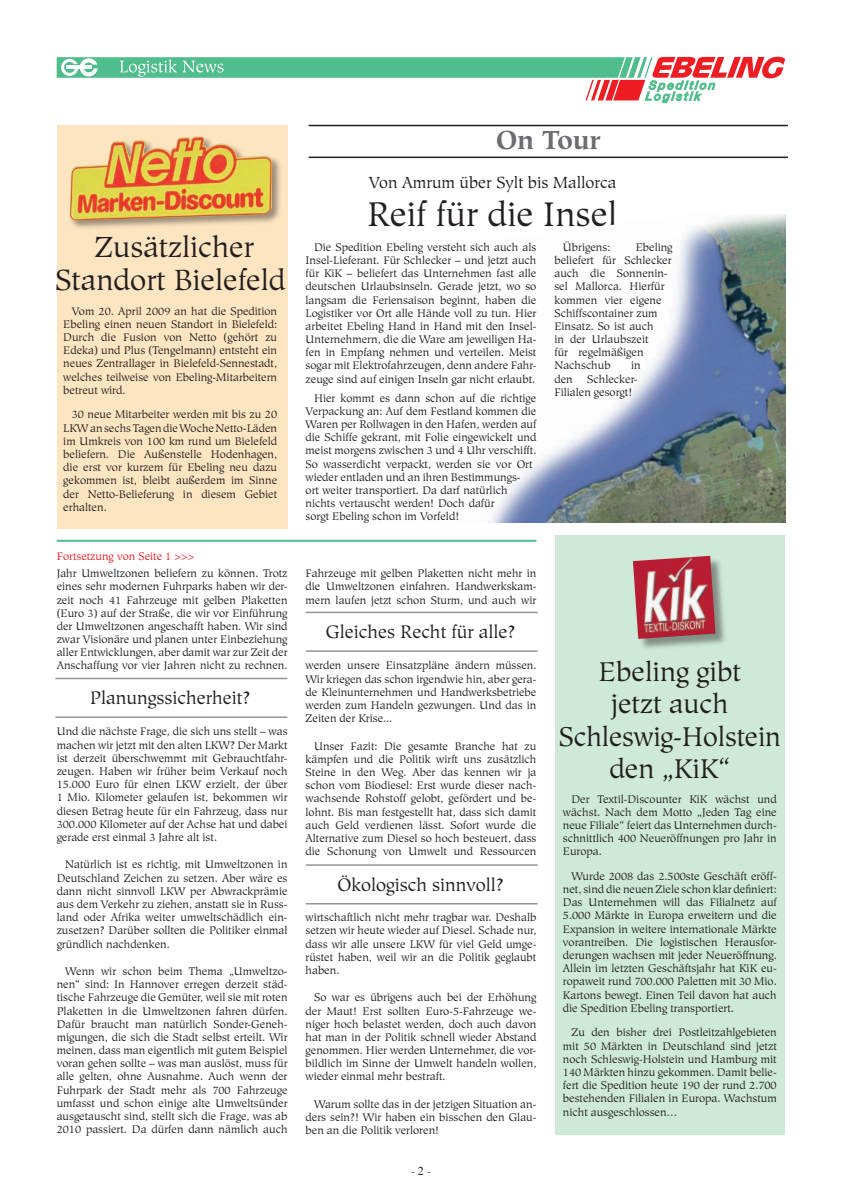
<style>
.page{position:relative;width:842px;height:1191px;background:#fff}
.page>*{position:absolute;margin:0;border:0;box-sizing:border-box;transform-origin:0 0}
.t1{font:34px "Hiroshige";color:#231f20}
.t2{font:29px/33px "Hiroshige";color:#231f20;text-align:center}
.t3{font:27px/32.4px "Hiroshige";color:#231f20;text-align:center}
.t4{font:700 26px "Hiroshige";color:#6c6d70}
.t5{font:18px "Hiroshige";color:#231f20}
.t6{font:16px "Hiroshige";color:#231f20}
.t7{font:12px "Times";color:#231f20}
.t8{font:11px/13.2px "Hiroshige";color:#231f20;text-align:justify}
.t9{font:11px "Hiroshige";color:#ee1d23}
</style>
<div class="page">
<div style="left:555px;top:535px;width:230px;height:599px;background:#cfe9d9"></div>
<svg style="left:57px;top:57px;width:728px;height:46px"></svg>
<hr style="left:56px;top:677px;width:231px;height:2px;background:#939598">
<hr style="left:56px;top:716px;width:231px;height:2px;background:#939598">
<hr style="left:306px;top:611px;width:231px;height:2px;background:#939598">
<hr style="left:306px;top:650px;width:231px;height:2px;background:#939598">
<hr style="left:57px;top:540px;width:479px;height:2px;background:#4fbd8c">
<hr style="left:306px;top:864px;width:231px;height:1px;background:#939598">
<hr style="left:306px;top:903px;width:231px;height:1px;background:#939598">
<div style="left:634px;top:557px;width:95px;height:95px;background:#231f20;opacity:.45"></div>
<img style="left:633px;top:556px;width:82px;height:83px">
<div style="left:57px;top:125px;width:231px;height:403px;background:#fee5c1"></div>
<div style="left:67px;top:134px;width:216px;height:97px;background:#231f20;opacity:.45"></div>
<img style="left:70px;top:136px;width:202px;height:85px">
<img style="left:489px;top:215px;width:296px;height:307px">
<hr style="left:309px;top:125px;width:478px;height:1px;background:#231f20">
<hr style="left:309px;top:157px;width:478px;height:1px;background:#231f20">
<h2 class="t2" style="left:55px;top:231px;width:232px">Zusätzlicher<br>Standort Bielefeld</h2>
<p class="t8" style="left:63px;top:304px;width:215px;text-indent:9px">Vom 20. April 2009 an hat die Spedition Ebeling einen neuen Standort in Bielefeld:<br>Durch die Fusion von Netto (gehört zu Edeka) und Plus (Tengelmann) entsteht ein neues Zentrallager in Bielefeld-Sennestadt, welches teilweise von Ebeling-Mitarbeitern betreut wird.</p>
<p class="t8" style="left:63px;top:408px;width:215px;text-indent:9px">30 neue Mitarbeiter werden mit bis zu 20<br>LKW an sechs Tagen die Woche Netto-Läden im Umkreis von 100 km rund um Bielefeld beliefern. Die Außenstelle Hodenhagen, die erst vor kurzem für Ebeling neu dazu gekommen ist, bleibt außerdem im Sinne der Netto-Belieferung in diesem Gebiet erhalten.</p>
<p class="t9" style="left:57px;top:549px;width:139px">Fortsetzung von Seite 1 &gt;&gt;&gt;</p>
<p class="t8" style="left:57px;top:567px;width:232px">Jahr Umweltzonen beliefern zu können. Trotz eines sehr modernen Fuhrparks haben wir der&shy;zeit noch 41 Fahrzeuge mit gelben Plaketten (Euro 3) auf der Straße, die wir vor Einführung der Umweltzonen angeschafft haben. Wir sind zwar Visionäre und planen unter Einbeziehung aller Entwicklungen, aber damit war zur Zeit der Anschaffung vor vier Jahren nicht zu rechnen.</p>
<h3 class="t5" style="left:90px;top:687px;width:162px">Planungssicherheit?</h3>
<p class="t8" style="left:57px;top:725px;width:232px">Und die nächste Frage, die sich uns stellt – was machen wir jetzt mit den alten LKW? Der Markt ist derzeit überschwemmt mit Gebrauchtfahr&shy;zeugen. Haben wir früher beim Verkauf noch 15.000 Euro für einen LKW erzielt, der über 1 Mio. Kilometer gelaufen ist, bekommen wir diesen Betrag heute für ein Fahrzeug, dass nur 300.000 Kilometer auf der Achse hat und dabei gerade erst einmal 3 Jahre alt ist.</p>
<p class="t8" style="left:57px;top:858px;width:232px;text-indent:9px">Natürlich ist es richtig, mit Umweltzonen in Deutschland Zeichen zu setzen. Aber wäre es dann nicht sinnvoll LKW per Abwrackprämie aus dem Verkehr zu ziehen, anstatt sie in Russ&shy;land oder Afrika weiter umweltschädlich ein&shy;zusetzen? Darüber sollten die Politiker einmal gründlich nachdenken.</p>
<p class="t8" style="left:57px;top:964px;width:232px;text-indent:9px">Wenn wir schon beim Thema „Umweltzo&shy;nen“ sind: In Hannover erregen derzeit städ&shy;tische Fahrzeuge die Gemüter, weil sie mit roten Plaketten in die Umweltzonen fahren dürfen.<br>Dafür braucht man natürlich Sonder-Geneh&shy;migungen, die sich die Stadt selbst erteilt. Wir meinen, dass man eigentlich mit gutem Beispiel voran gehen sollte – was man auslöst, muss für alle gelten, ohne Ausnahme. Auch wenn der Fuhrpark der Stadt mehr als 700 Fahrzeuge umfasst und schon einige alte Umweltsünder ausgetauscht sind, stellt sich die Frage, was ab 2010 passiert. Da dürfen dann nämlich auch</p>
<h3 class="t4" style="left:496px;top:124px;width:106px">On Tour</h3>
<h3 class="t6" style="left:369px;top:173px;width:249px">Von Amrum über Sylt bis Mallorca</h3>
<h1 class="t1" style="left:367px;top:194px;width:252px">Reif für die Insel</h1>
<p class="t8" style="left:306px;top:240px;width:232px;text-indent:9px">Die Spedition Ebeling versteht sich auch als Insel-Lieferant. Für Schlecker – und jetzt auch für KiK – beliefert das Unternehmen fast alle deutschen Urlaubsinseln. Gerade jetzt, wo so langsam die Feriensaison beginnt, haben die Logistiker vor Ort alle Hände voll zu tun. Hier arbeitet Ebeling Hand in Hand mit den Insel-Unternehmern, die die Ware am jeweiligen Ha&shy;fen in Empfang nehmen und verteilen. Meist sogar mit Elektrofahrzeugen, denn andere Fahr&shy;zeuge sind auf einigen Inseln gar nicht erlaubt.</p>
<p class="t8" style="left:306px;top:391px;width:232px;text-align:left;text-indent:9px">Hier kommt es dann schon auf die richtige Verpackung an: Auf dem Festland kommen die Waren per Rollwagen in den Hafen, werden auf die Schiffe gekrant, mit Folie eingewickelt und meist morgens zwischen 3 und 4 Uhr verschifft.<br>So wasserdicht verpackt, werden sie vor Ort wieder entladen und an ihren Bestimmungs&shy;ort weiter transportiert. Da darf natürlich nichts vertauscht werden! Doch dafür<br>sorgt Ebeling schon im Vorfeld!</p>
<p class="t8" style="left:563px;top:240px;width:49px">Übrigens:</p>
<p class="t8" style="left:554px;top:240px;width:120px;text-align:left;text-indent:81px">Ebeling beliefert für Schlecker auch die Sonnenin&shy;sel Mallorca. Hierfür kommen vier eigene<br>Schiffscontainer zum<br>Einsatz. So ist auch<br>in der Urlaubszeit<br>für regelmäßigen<br>Nachschub</p>
<p class="t8" style="left:631px;top:359px;width:11px">in</p>
<p class="t8" style="left:554px;top:372px;width:20px">den</p>
<p class="t8" style="left:554px;top:372px;width:85px;text-indent:33px">Schlecker-<br>Filialen gesorgt!</p>
<p class="t8" style="left:306px;top:567px;width:232px">Fahrzeuge mit gelben Plaketten nicht mehr in die Umweltzonen einfahren. Handwerkskam&shy;mern laufen jetzt schon Sturm, und auch wir</p>
<h3 class="t5" style="left:326px;top:621px;width:191px">Gleiches Recht für alle?</h3>
<p class="t8" style="left:306px;top:659px;width:232px">werden unsere Einsatzpläne ändern müssen.<br>Wir kriegen das schon irgendwie hin, aber gera&shy;de Kleinunternehmen und Handwerksbetriebe werden zum Handeln gezwungen. Und das in Zeiten der Krise...</p>
<p class="t8" style="left:306px;top:739px;width:232px;text-indent:9px">Unser Fazit: Die gesamte Branche hat zu kämpfen und die Politik wirft uns zusätzlich Steine in den Weg. Aber das kennen wir ja schon vom Biodiesel: Erst wurde dieser nach&shy;wachsende Rohstoff gelobt, gefördert und be&shy;lohnt. Bis man festgestellt hat, dass sich damit auch Geld verdienen lässt. Sofort wurde die Alternative zum Diesel so hoch besteuert, dass die Schonung von Umwelt und Ressourcen</p>
<h3 class="t5" style="left:337px;top:873px;width:168px">Ökologisch sinnvoll?</h3>
<p class="t8" style="left:306px;top:911px;width:232px">wirtschaftlich nicht mehr tragbar war. Deshalb setzen wir heute wieder auf Diesel. Schade nur, dass wir alle unsere LKW für viel Geld umge&shy;rüstet haben, weil wir an die Politik geglaubt haben.</p>
<p class="t8" style="left:306px;top:991px;width:232px;text-indent:9px">So war es übrigens auch bei der Erhöhung der Maut! Erst sollten Euro-5-Fahrzeuge we&shy;niger hoch belastet werden, doch auch davon hat man in der Politik schnell wieder Abstand genommen. Hier werden Unternehmer, die vor&shy;bildlich im Sinne der Umwelt handeln wollen, wieder einmal mehr bestraft.</p>
<p class="t8" style="left:306px;top:1097px;width:232px;text-indent:9px">Warum sollte das in der jetzigen Situation an&shy;ders sein?! Wir haben ein bisschen den Glau&shy;ben an die Politik verloren!</p>
<p class="t7" style="left:411px;top:1159px;width:21px">- -</p>
<h3 class="t3" style="left:559px;top:655px;width:224px">Ebeling gibt<br>jetzt auch<br>Schleswig-Holstein den „KiK“</h3>
<p class="t8" style="left:563px;top:792px;width:215px;text-indent:9px">Der Textil-Discounter KiK wächst und wächst. Nach dem Motto „Jeden Tag eine neue Filiale“ feiert das Unternehmen durch&shy;schnittlich 400 Neueröffnungen pro Jahr in Europa.</p>
<p class="t8" style="left:563px;top:869px;width:215px;text-indent:9px">Wurde 2008 das 2.500ste Geschäft eröff&shy;net, sind die neuen Ziele schon klar definiert:<br>Das Unternehmen will das Filialnetz auf 5.000 Märkte in Europa erweitern und die Expansion in weitere internationale Märkte vorantreiben. Die logistischen Herausfor&shy;derungen wachsen mit jeder Neueröffnung.<br>Allein im letzten Geschäftsjahr hat KiK eu&shy;ropaweit rund 700.000 Paletten mit 30 Mio.<br>Kartons bewegt. Einen Teil davon hat auch die Spedition Ebeling transportiert.</p>
<p class="t8" style="left:563px;top:1026px;width:215px;text-indent:9px">Zu den bisher drei Postleitzahlgebieten mit 50 Märkten in Deutschland sind jetzt noch Schleswig-Holstein und Hamburg mit 140 Märkten hinzu gekommen. Damit belie&shy;fert die Spedition heute 190 der rund 2.700 bestehenden Filialen in Europa. Wachstum nicht ausgeschlossen…</p>
</div>
